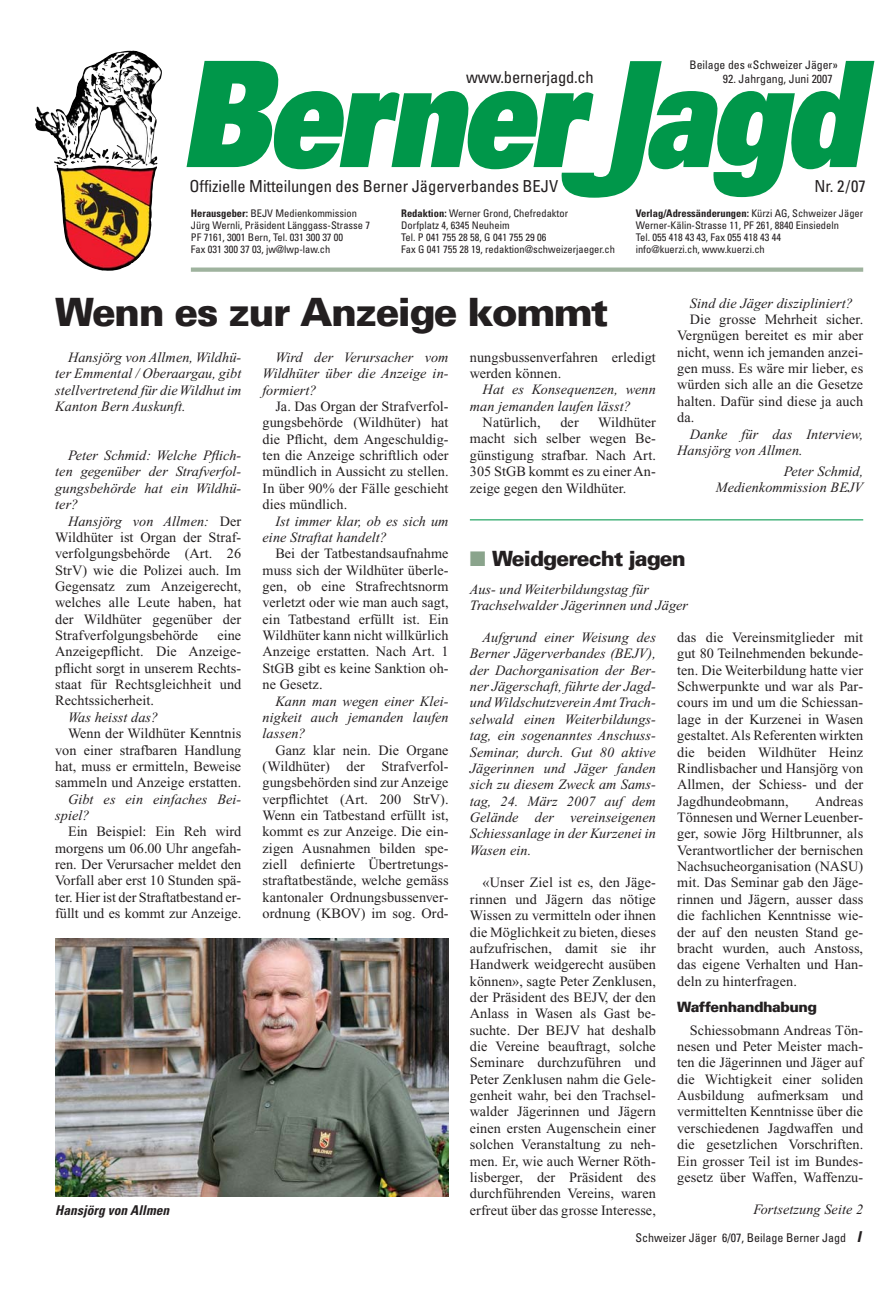
<style>
.page{position:relative;width:893px;height:1289px;background:#fff}
.page>*{position:absolute;margin:0;border:0;box-sizing:border-box;transform-origin:0 0}
.t1{font:italic 900 147px "Univers";color:#00974a;scale:.8 1}
.t2{font:900 39px "Univers";letter-spacing:-.04em;color:#231f20}
.t3{font:900 21px "Univers";letter-spacing:-.04em;color:#231f20}
.t4{font:condensed 16.5px "Univers";letter-spacing:-.005em;color:#231f20}
.t5{font:14.25px/16.4px "Times New Roman";letter-spacing:.005em;color:#231f20;text-align:justify}
.t6{font:italic 14.25px/16.4px "Times New Roman";letter-spacing:.005em;color:#231f20;text-align:justify}
.t7{font:900 14.25px "Univers";letter-spacing:-.035em;color:#231f20}
.t8{font:italic 700 condensed 13.5px "Univers";color:#231f20}
.t9{font:condensed 12px "Univers";color:#231f20}
.t10{font:condensed 11.7px "Univers";color:#231f20}
.t11{font:condensed 10.5px/12px "Univers";color:#231f20}
.s1{font-weight:700}
.s2{font-style:italic}
.s3{color:#8aa48c}
.s4{font-weight:700;font-style:italic;font-size:15px}
</style>
<div class="page">
<svg style="left:561px;top:61px;width:101px;height:137px"></svg>
<img style="left:99px;top:51px;width:63px;height:116px">
<div style="left:191px;top:267px;width:672px;height:5px;background:#9fb39e"></div>
<img style="left:55px;top:939px;width:394px;height:257px">
<hr style="left:470px;top:519px;width:393px;height:1px;background:#00974a">
<p class="t10" style="left:689px;top:61px;width:150px">Beilage des «Schweizer Jäger»</p>
<p class="t10" style="left:723px;top:74px;width:111px">92. Jahrgang, Juni 2007</p>
<h1 class="t1" style="left:181px;top:61px;width:881px">Berner agd</h1>
<p class="t4" style="left:466px;top:71px;width:129px">www.bernerjagd.ch</p>
<p class="t4" style="left:190px;top:180px;width:370px">Offizielle Mitteilungen des Berner Jägerverbandes BEJV</p>
<p class="t4" style="left:815px;top:180px;width:53px">Nr. 2/07</p>
<p class="t11" style="left:636px;top:208px;width:229px"><span class="s1">Verlag/Adressänderungen:</span> Kürzi AG, Schweizer Jäger Werner-Kälin-Strasse 11, PF 261, 8840 Einsiedeln<br>Tel. 055 418 43 43, Fax 055 418 43 44<br>info@kuerzi.ch, www.kuerzi.ch</p>
<p class="t11" style="left:401px;top:208px;width:215px"><span class="s1">Redaktion:</span> Werner Grond, Chefredaktor<br>Dorfplatz 4, 6345 Neuheim<br>Tel. P 041 755 28 58, G 041 755 29 06<br>Fax G 041 755 28 19, redaktion@schweizerjaeger.ch</p>
<p class="t11" style="left:191px;top:208px;width:181px"><span class="s1">Herausgeber:</span> BEJV Medienkommission Jürg Wernli, Präsident Länggass-Strasse 7<br>PF 7161, 3001 Bern, Tel. 031 300 37 00<br>Fax 031 300 37 03, jw@lwp-law.ch</p>
<p class="t6" style="left:690px;top:296px;width:164px">Sind die Jäger diszipliniert?</p>
<p class="t5" style="left:677px;top:312px;width:188px;text-indent:13px">Die grosse Mehrheit sicher.<br>Vergnügen bereitet es mir aber nicht, wenn ich jemanden anzei&shy;gen muss. Es wäre mir lieber, es würden sich alle an die Gesetze halten. Dafür sind diese ja auch da.</p>
<p class="t6" style="left:677px;top:427px;width:188px;text-indent:13px">Danke für das Interview,<br>Hansjörg von Allmen.</p>
<p class="t6" style="left:716px;top:464px;width:149px;text-align:right">Peter Schmid,<br>Medienkommission BEJV</p>
<h2 class="t2" style="left:55px;top:298px;width:555px">Wenn es zur Anzeige kommt</h2>
<p class="t5" style="left:470px;top:350px;width:188px">nungsbussenverfahren erledigt werden können.</p>
<p class="t6" style="left:470px;top:383px;width:188px;text-indent:13px">Hat es Konsequenzen, wenn man jemanden laufen lässt?</p>
<p class="t5" style="left:483px;top:415px;width:60px">Natürlich,</p>
<p class="t5" style="left:560px;top:415px;width:20px">der</p>
<p class="t6" style="left:55px;top:350px;width:188px;text-indent:13px">Hansjörg von Allmen, Wildhü&shy;ter Emmental / Oberaargau, gibt stellvertretend für die Wildhut im Kanton Bern Auskunft.</p>
<p class="t6" style="left:55px;top:448px;width:188px;text-indent:13px">Peter Schmid: Welche Pflich&shy;ten gegenüber der Strafverfol&shy;gungsbehörde hat ein Wildhü&shy;ter?</p>
<p class="t5" style="left:55px;top:514px;width:188px;text-indent:13px"><span class="s2">Hansjörg von Allmen:</span> Der Wildhüter ist Organ der Straf&shy;verfolgungsbehörde (Art. 26<br>StrV) wie die Polizei auch. Im Gegensatz zum Anzeigerecht, welches alle Leute haben, hat der Wildhüter gegenüber der Strafverfolgungsbehörde</p>
<p class="t6" style="left:263px;top:350px;width:188px;text-indent:13px">Wird der Verursacher vom Wildhüter über die Anzeige in&shy;formiert?</p>
<p class="t5" style="left:263px;top:399px;width:188px;text-indent:13px">Ja. Das Organ der Strafverfol&shy;gungsbehörde (Wildhüter) hat die Pflicht, dem Angeschuldig&shy;ten die Anzeige schriftlich oder mündlich in Aussicht zu stellen.<br>In über 90% der Fälle geschieht dies mündlich.</p>
<p class="t6" style="left:263px;top:514px;width:188px;text-indent:13px">Ist immer klar, ob es sich um eine Straftat handelt?</p>
<p class="t5" style="left:263px;top:546px;width:188px;text-indent:13px">Bei der Tatbestandsaufnahme muss sich der Wildhüter überle&shy;gen, ob eine Strafrechtsnorm verletzt oder wie man auch sagt, ein Tatbestand erfüllt ist. Ein Wildhüter kann nicht willkürlich Anzeige erstatten. Nach Art. 1<br>StGB gibt es keine Sanktion oh&shy;ne Gesetz.</p>
<p class="t6" style="left:263px;top:694px;width:188px;text-indent:13px">Kann man wegen einer Klei&shy;nigkeit auch jemanden laufen lassen?</p>
<p class="t5" style="left:263px;top:743px;width:188px;text-indent:13px">Ganz klar nein. Die Organe (Wildhüter) der Strafverfol&shy;gungsbehörden sind zur Anzeige verpflichtet (Art. 200 StrV).<br>Wenn ein Tatbestand erfüllt ist, kommt es zur Anzeige. Die ein&shy;zigen Ausnahmen bilden spe&shy;ziell definierte Übertretungs&shy;straftatbestände, welche gemäss kantonaler Ordnungsbussenver&shy;ordnung (KBOV) im sog. Ord-</p>
<p class="t5" style="left:470px;top:415px;width:188px;text-indent:128px">Wildhüter macht sich selber wegen Be&shy;günstigung strafbar. Nach Art.<br>305 StGB kommt es zu einer An&shy;zeige gegen den Wildhüter.</p>
<h3 class="t3" style="left:470px;top:550px;width:218px"><span class="s3">■</span> Weidgerecht jagen</h3>
<p class="t6" style="left:470px;top:582px;width:220px">Aus- und Weiterbildungstag für<br>Trachselwalder Jägerinnen und Jäger</p>
<p class="t5" style="left:55px;top:628px;width:188px;text-indent:162px">eine Anzeigepflicht. Die Anzeige&shy;pflicht sorgt in unserem Rechts&shy;staat für Rechtsgleichheit und Rechtssicherheit.</p>
<p class="t6" style="left:68px;top:710px;width:92px">Was heisst das?</p>
<p class="t5" style="left:55px;top:726px;width:188px;text-indent:13px">Wenn der Wildhüter Kenntnis von einer strafbaren Handlung hat, muss er ermitteln, Beweise sammeln und Anzeige erstatten.</p>
<p class="t6" style="left:55px;top:792px;width:188px;text-indent:13px">Gibt es ein einfaches Bei&shy;spiel?</p>
<p class="t5" style="left:55px;top:824px;width:188px;text-indent:13px">Ein Beispiel: Ein Reh wird morgens um 06.00 Uhr angefah&shy;ren. Der Verursacher meldet den Vorfall aber erst 10 Stunden spä&shy;ter. Hier ist der Straftatbestand er&shy;füllt und es kommt zur Anzeige.</p>
<p class="t6" style="left:470px;top:630px;width:188px;text-indent:13px">Aufgrund einer Weisung des Berner Jägerverbandes (BEJV), der Dachorganisation der Ber&shy;ner Jägerschaft, führte der Jagd&shy;und Wildschutzverein Amt Trach&shy;selwald einen Weiterbildungs&shy;tag, ein sogenanntes Anschuss-Seminar, durch. Gut 80 aktive Jägerinnen und Jäger fanden sich zu diesem Zweck am Sams&shy;tag, 24. März 2007 auf dem Gelände der vereinseigenen Schiessanlage in der Kurzenei in Wasen ein.</p>
<p class="t5" style="left:470px;top:875px;width:188px;text-indent:13px">«Unser Ziel ist es, den Jäge&shy;rinnen und Jägern das nötige Wissen zu vermitteln oder ihnen die Möglichkeit zu bieten, dieses aufzufrischen, damit sie ihr Handwerk weidgerecht ausüben können», sagte Peter Zenklusen, der Präsident des BEJV, der den Anlass in Wasen als Gast be&shy;suchte. Der BEJV hat deshalb die Vereine beauftragt, solche Seminare durchzuführen und Peter Zenklusen nahm die Gele&shy;genheit wahr, bei den Trachsel&shy;walder Jägerinnen und Jägern einen ersten Augenschein einer solchen Veranstaltung zu neh&shy;men. Er, wie auch Werner Röth&shy;lisberger, der Präsident des durchführenden Vereins, waren erfreut über das grosse Interesse,</p>
<p class="t5" style="left:677px;top:630px;width:188px">das die Vereinsmitglieder mit gut 80 Teilnehmenden bekunde&shy;ten. Die Weiterbildung hatte vier Schwerpunkte und war als Par&shy;cours im und um die Schiessan&shy;lage in der Kurzenei in Wasen gestaltet. Als Referenten wirkten die beiden Wildhüter Heinz Rindlisbacher und Hansjörg von Allmen, der Schiess- und der Jagdhundeobmann,</p>
<p class="t5" style="left:677px;top:794px;width:188px;text-indent:138px">Andreas Tönnesen und Werner Leuenber&shy;ger, sowie Jörg Hiltbrunner, als Verantwortlicher der bernischen Nachsucheorganisation (NASU) mit. Das Seminar gab den Jäge&shy;rinnen und Jägern, ausser dass die fachlichen Kenntnisse wie&shy;der auf den neusten Stand ge&shy;bracht wurden, auch Anstoss, das eigene Verhalten und Han&shy;deln zu hinterfragen.</p>
<p class="t7" style="left:677px;top:1001px;width:141px">Waffenhandhabung</p>
<p class="t5" style="left:677px;top:1023px;width:188px;text-indent:13px">Schiessobmann Andreas Tön&shy;nesen und Peter Meister mach&shy;ten die Jägerinnen und Jäger auf die Wichtigkeit einer soliden Ausbildung aufmerksam und vermittelten Kenntnisse über die verschiedenen Jagdwaffen und die gesetzlichen Vorschriften.<br>Ein grosser Teil ist im Bundes&shy;gesetz über Waffen, Waffenzu-</p>
<p class="t8" style="left:55px;top:1205px;width:118px">Hansjörg von Allmen</p>
<p class="t6" style="left:753px;top:1202px;width:111px">Fortsetzung Seite 2</p>
<p class="t9" style="left:635px;top:1232px;width:230px">Schweizer Jäger 6/07, Beilage Berner Jagd <span class="s4">I</span></p>
</div>
